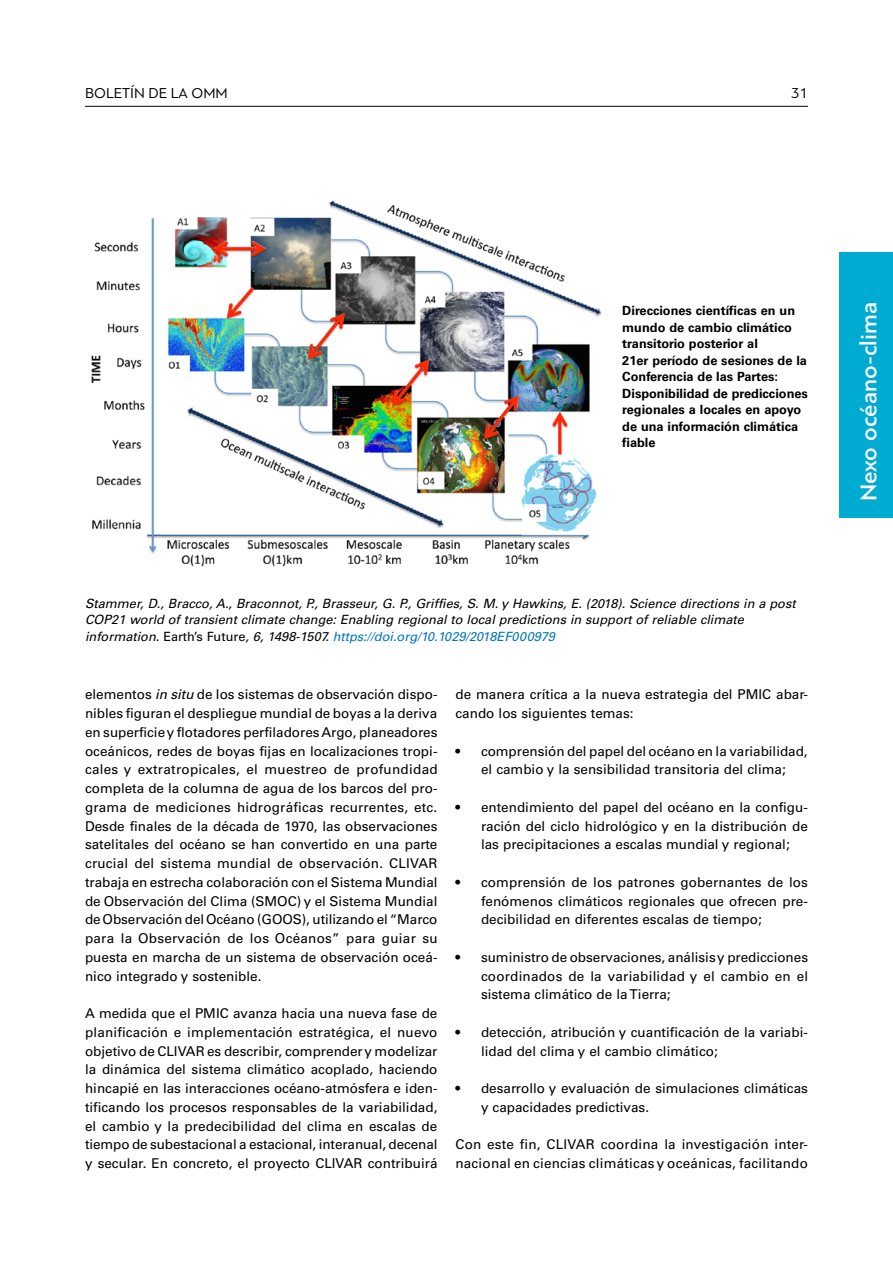
<style>
.page{position:relative;width:893px;height:1263px;background:#fff}
.page>*{position:absolute;margin:0;border:0;box-sizing:border-box;transform-origin:0 0}
.Title__level_2{font:500 24px "PF Bague Sans Pro";color:#fff}
.t1{font:15px "PF Bague Sans Pro";color:#000}
.Body_text-2_9_al_12{font:13.5px/18.8px "Univers LTCYR 55 Roman";color:#000;text-align:justify}
.t2{font:italic 12.75px/16.5px "Univers LTCYR 55";color:#000}
.t3{font:700 12.75px/16.5px "Univers LTCYR 65";color:#000}
.s1{font-family:"Univers LTCYR 55 Roman";font-style:normal}
.s2{color:#0075bf}
.s3{font-family:"Univers LTCYR 55";font-style:italic}
</style>
<div class="page">
<hr style="left:85px;top:106px;width:723px;height:1px;background:#000">
<img style="left:91px;top:200px;width:511px;height:367px">
<div style="left:839px;top:252px;width:54px;height:266px;background:#00abd2"></div>
<p class="t1" style="left:85px;top:84px;width:144px">BOLETÍN DE LA OMM</p>
<p class="t1" style="left:791px;top:84px;width:18px">31</p>
<p class="t3" style="left:622px;top:302px;width:187px">Direcciones científicas en un mundo de cambio climático transitorio posterior al<br>21er período de sesiones de la<br>Conferencia de las Partes:<br>Disponibilidad de predicciones regionales a locales en apoyo de una información climática fiable</p>
<p class="t2" style="left:85px;top:595px;width:712px">Stammer, D., Bracco, A., Braconnot, P., Brasseur, G. P., Griffies, S. M. y Hawkins, E. (2018). Science directions in a post<br>COP21 world of transient climate change: Enabling regional to local predictions in support of reliable climate information. <span class="s1">Earth’s Future</span>, 6, 1498-1507. <span class="s2">https://doi.org/10.1029/2018EF000979</span></p>
<p class="Body_text-2_9_al_12" style="left:85px;top:684px;width:354px">elementos <span class="s3">in situ</span> de los sistemas de observación dispo&shy;nibles figuran el despliegue mundial de boyas a la deriva en superficie y flotadores perfiladores Argo, planeadores oceánicos, redes de boyas fijas en localizaciones tropi&shy;cales y extratropicales, el muestreo de profundidad completa de la columna de agua de los barcos del pro&shy;grama de mediciones hidrográficas recurrentes, etc.<br>Desde finales de la década de 1970, las observaciones satelitales del océano se han convertido en una parte crucial del sistema mundial de observación. CLIVAR trabaja en estrecha colaboración con el Sistema Mundial de Observación del Clima (SMOC) y el Sistema Mundial de Observación del Océano (GOOS), utilizando el “Marco para la Observación de los Océanos” para guiar su puesta en marcha de un sistema de observación oceá&shy;nico integrado y sostenible.</p>
<p class="Body_text-2_9_al_12" style="left:85px;top:1003px;width:354px">A medida que el PMIC avanza hacia una nueva fase de planificación e implementación estratégica, el nuevo objetivo de CLIVAR es describir, comprender y modelizar la dinámica del sistema climático acoplado, haciendo hincapié en las interacciones océano-atmósfera e iden&shy;tificando los procesos responsables de la variabilidad, el cambio y la predecibilidad del clima en escalas de tiempo de subestacional a estacional, interanual, decenal y secular. En concreto, el proyecto CLIVAR contribuirá</p>
<p class="Body_text-2_9_al_12" style="left:455px;top:684px;width:354px">de manera crítica a la nueva estrategia del PMIC abar&shy;cando los siguientes temas:</p>
<p class="Body_text-2_9_al_12" style="left:455px;top:741px;width:354px;text-align:center">• comprensión del papel del océano en la variabilidad, el cambio y la sensibilidad transitoria del clima;</p>
<p class="Body_text-2_9_al_12" style="left:481px;top:797px;width:328px;text-indent:-26px">• entendimiento del papel del océano en la configu&shy;ración del ciclo hidrológico y en la distribución de las precipitaciones a escalas mundial y regional;</p>
<p class="Body_text-2_9_al_12" style="left:481px;top:872px;width:328px;text-indent:-26px">• comprensión de los patrones gobernantes de los fenómenos climáticos regionales que ofrecen pre&shy;decibilidad en diferentes escalas de tiempo;</p>
<p class="Body_text-2_9_al_12" style="left:481px;top:947px;width:329px;text-indent:-26px">• suministro de observaciones, análisis y predicciones coordinados de la variabilidad y el cambio en el sistema climático de la Tierra;</p>
<p class="Body_text-2_9_al_12" style="left:481px;top:1022px;width:328px;text-indent:-26px">• detección, atribución y cuantificación de la variabi&shy;lidad del clima y el cambio climático;</p>
<p class="Body_text-2_9_al_12" style="left:481px;top:1078px;width:328px;text-indent:-26px">• desarrollo y evaluación de simulaciones climáticas y capacidades predictivas.</p>
<p class="Body_text-2_9_al_12" style="left:455px;top:1134px;width:354px">Con este fin, CLIVAR coordina la investigación inter&shy;nacional en ciencias climáticas y oceánicas, facilitando</p>
<p class="Title__level_2" style="left:854px;top:501px;width:201px;rotate:-90deg">Nexo océano-clima</p>
</div>
